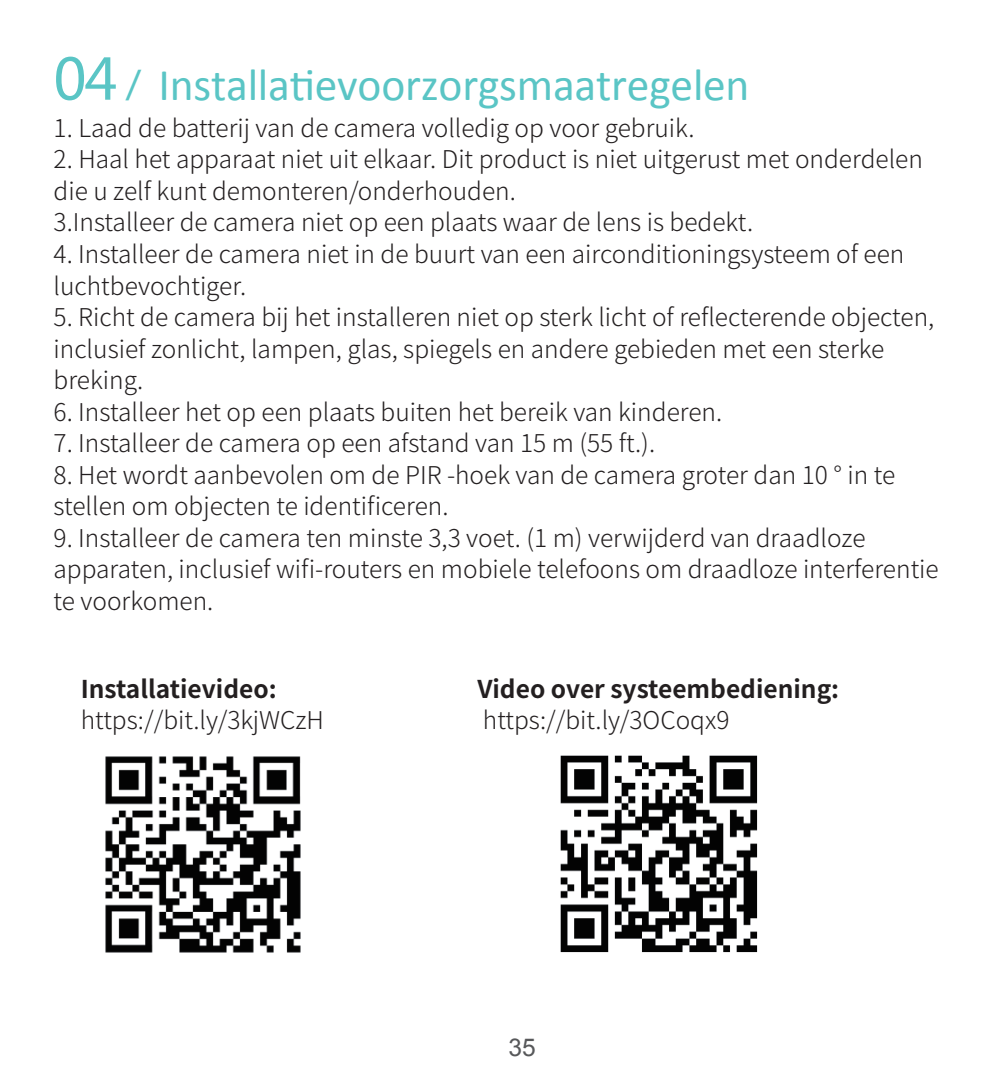
<style>
.page{position:relative;width:993px;height:1092px;background:#fff}
.page>*{position:absolute;margin:0;border:0;box-sizing:border-box;transform-origin:0 0}
.t1{font:45.5px "Calibri";letter-spacing:-.005em;color:#5ac5c5}
.t2{font:300 24.5px/31.5px "Source Han Sans CN";color:#231f20}
.t3{font:700 24.5px "Source Han Sans CN";color:#231f20}
.t4{font:24.5px "Arial";color:#57585a}
.s1{font-family:"Microsoft Ya Hei";font-size:56px}
.s2{font-family:"Microsoft Ya Hei";font-size:35px}
</style>
<div class="page">
<img style="left:105px;top:756px;width:196px;height:197px">
<img style="left:560px;top:755px;width:198px;height:198px">
<h1 class="t1" style="left:54px;top:56px;width:697px"><span class="s1">04</span> <span class="s2">/</span> Installatievoorzorgsmaatregelen</h1>
<p class="t2" style="left:54px;top:113px;width:642px">1. Laad de batterij van de camera volledig op voor gebruik.</p>
<p class="t2" style="left:54px;top:144px;width:870px">2. Haal het apparaat niet uit elkaar. Dit product is niet uitgerust met onderdelen die u zelf kunt demonteren/onderhouden.<br>3.Installeer de camera niet op een plaats waar de lens is bedekt.</p>
<p class="t2" style="left:54px;top:239px;width:852px">4. Installeer de camera niet in de buurt van een airconditioningsysteem of een luchtbevochtiger.</p>
<p class="t2" style="left:54px;top:302px;width:881px">5. Richt de camera bij het installeren niet op sterk licht of reflecterende objecten, inclusief zonlicht, lampen, glas, spiegels en andere gebieden met een sterke breking.</p>
<p class="t2" style="left:54px;top:396px;width:670px">6. Installeer het op een plaats buiten het bereik van kinderen.</p>
<p class="t2" style="left:54px;top:428px;width:603px">7. Installeer de camera op een afstand van 15 m (55 ft.).</p>
<p class="t2" style="left:54px;top:459px;width:842px">8. Het wordt aanbevolen om de PIR -hoek van de camera groter dan 10 ° in te stellen om objecten te identificeren.</p>
<p class="t2" style="left:54px;top:522px;width:886px">9. Installeer de camera ten minste 3,3 voet. (1 m) verwijderd van draadloze apparaten, inclusief wifi-routers en mobiele telefoons om draadloze interferentie te voorkomen.</p>
<p class="t3" style="left:81px;top:674px;width:197px">Installatievideo:</p>
<p class="t2" style="left:81px;top:704px;width:244px">https://bit.ly/3kjWCzH</p>
<p class="t3" style="left:477px;top:674px;width:363px">Video over systeembediening:</p>
<p class="t2" style="left:483px;top:704px;width:248px">https://bit.ly/3OCoqx9</p>
<p class="t4" style="left:508px;top:1031px;width:29px">35</p>
</div>
